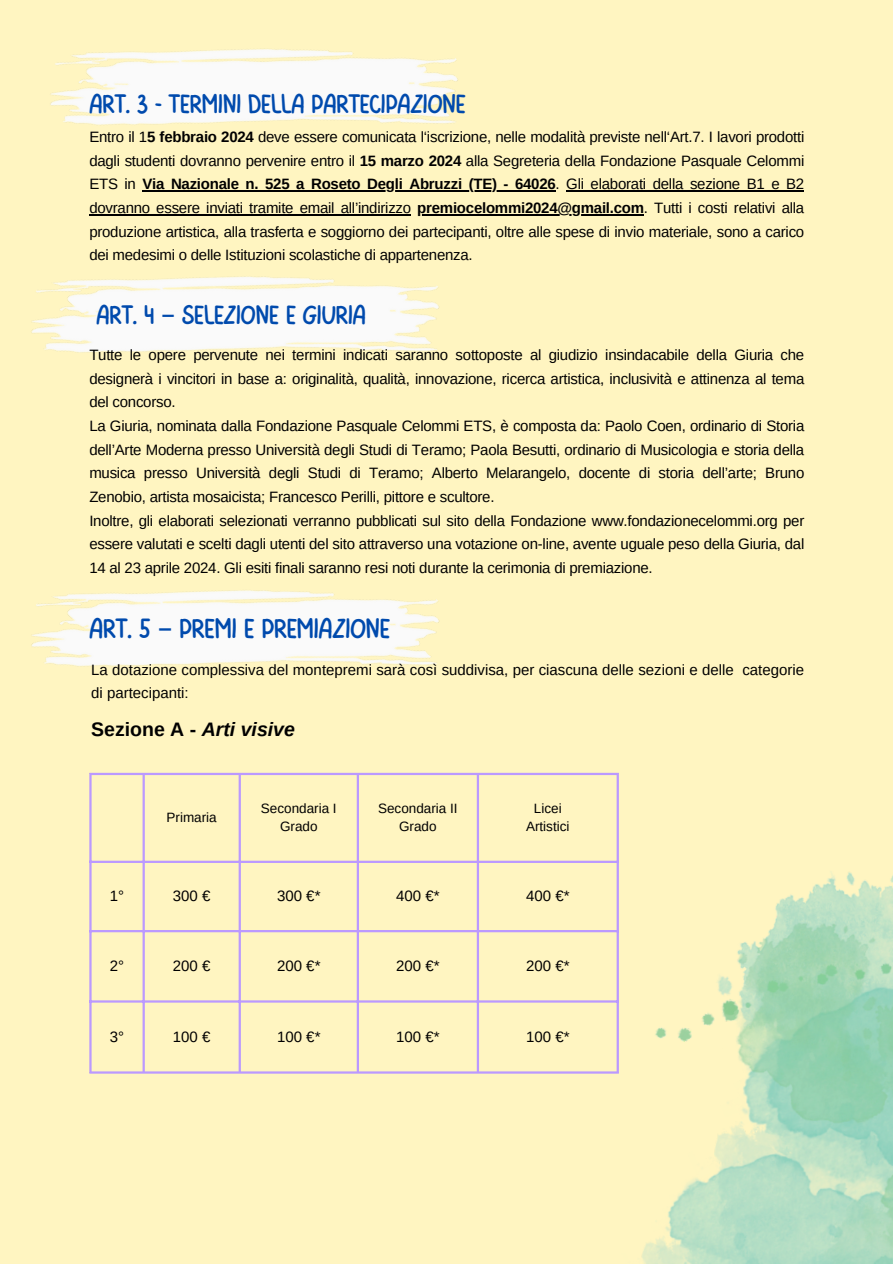
<style>
.page{position:relative;width:893px;height:1264px;background:#fff}
.page>*{position:absolute;margin:0;border:0;box-sizing:border-box;transform-origin:0 0}
.t1{font:28.2px "FEELFREE Regular";letter-spacing:.02em;color:#004aad}
.t2{font:27px "FEELFREE Regular";color:#004aad}
.t3{font:italic 700 19.5px "Arimo";color:#000}
.t4{font:15px/23.7px "Arimo";letter-spacing:-.015em;color:#000;text-align:justify}
.t5{font:13.5px/18px "Arimo";color:#000;text-align:center}
.s1{font-weight:700}
.s2{font-family:"Noto Sans Gurmukhi"}
.s3{font-style:normal}
</style>
<div class="page">
<div style="left:0;top:0;width:892px;height:1263px;background:#fff5c1"></div>
<hr style="left:142px;top:190px;width:413px;height:1px;background:#000">
<hr style="left:566px;top:190px;width:238px;height:1px;background:#000">
<hr style="left:417px;top:214px;width:227px;height:1px;background:#000">
<img style="left:55px;top:49px;width:433px;height:167px">
<img style="left:31px;top:590px;width:408px;height:270px">
<img style="left:32px;top:88px;width:437px;height:265px">
<hr style="left:89px;top:775px;width:3px;height:296px;background:#b9f">
<hr style="left:142px;top:775px;width:3px;height:296px;background:#b9f">
<hr style="left:238px;top:775px;width:3px;height:296px;background:#b9f">
<hr style="left:357px;top:775px;width:2px;height:296px;background:#b9f">
<hr style="left:477px;top:775px;width:2px;height:296px;background:#b9f">
<hr style="left:616px;top:775px;width:3px;height:296px;background:#b9f">
<hr style="left:89px;top:772px;width:530px;height:3px;background:#b9f">
<hr style="left:89px;top:860px;width:530px;height:3px;background:#b9f">
<hr style="left:89px;top:930px;width:530px;height:2px;background:#b9f">
<hr style="left:89px;top:1000px;width:530px;height:2px;background:#b9f">
<hr style="left:89px;top:1071px;width:530px;height:2px;background:#b9f">
<img style="left:596px;top:846px;width:296px;height:417px">
<img style="left:650px;top:1194px;width:242px;height:69px">
<p class="t2" style="left:89px;top:91px;width:377px">ART. 3 - TERMINI DELLA PARTECIPAZIONE</p>
<p class="t4" style="left:89px;top:125px;width:716px">Entro il 1<span class="s1">5 febbraio 2024</span> deve essere comunicata l‘iscrizione, nelle modalità previste nell‘Art.7. I lavori prodotti dagli studenti dovranno pervenire entro il <span class="s1">15 marzo 2024</span> alla Segreteria della Fondazione Pasquale Celommi ETS in <span class="s1">Via Nazionale n. 525 a Roseto Degli Abruzzi (TE) - 64026</span>. Gli elaborati della sezione B1 e B2 dovranno essere inviati tramite email all’indirizzo <span class="s1">premiocelommi2024@gmail.com</span>. Tutti i costi relativi alla produzione artistica, alla trasferta e soggiorno dei partecipanti, oltre alle spese di invio materiale, sono a carico dei medesimi o delle Istituzioni scolastiche di appartenenza.</p>
<p class="t2" style="left:96px;top:303px;width:270px">ART. 4 <span class="s2">–</span> SELEZIONE E GIURIA</p>
<p class="t4" style="left:89px;top:343px;width:716px">Tutte le opere pervenute nei termini indicati saranno sottoposte al giudizio insindacabile della Giuria che designerà i vincitori in base a: originalità, qualità, innovazione, ricerca artistica, inclusività e attinenza al tema del concorso.</p>
<p class="t4" style="left:89px;top:414px;width:716px">La Giuria, nominata dalla Fondazione Pasquale Celommi ETS, è composta da: Paolo Coen, ordinario di Storia dell’Arte Moderna presso Università degli Studi di Teramo; Paola Besutti, ordinario di Musicologia e storia della musica presso Università degli Studi di Teramo; Alberto Melarangelo, docente di storia dell’arte; Bruno Zenobio, artista mosaicista; Francesco Perilli, pittore e scultore.</p>
<p class="t4" style="left:89px;top:508px;width:716px">Inoltre, gli elaborati selezionati verranno pubblicati sul sito della Fondazione www.fondazionecelommi.org per essere valutati e scelti dagli utenti del sito attraverso una votazione on-line, avente uguale peso della Giuria, dal 14 al 23 aprile 2024. Gli esiti finali saranno resi noti durante la cerimonia di premiazione.</p>
<p class="t1" style="left:89px;top:615px;width:301px">ART. 5 <span class="s2">–</span> PREMI E PREMIAZIONE</p>
<p class="t4" style="left:91px;top:657px;width:714px">La dotazione complessiva del montepremi sarà così suddivisa, per ciascuna delle sezioni e delle categorie di partecipanti:</p>
<p class="t3" style="left:91px;top:718px;width:205px"><span class="s3">Sezione A -</span> Arti visive</p>
<p class="t5" style="left:166px;top:808px;width:52px">Primaria</p>
<p class="t5" style="left:261px;top:799px;width:77px">Secondaria I<br>Grado</p>
<p class="t5" style="left:378px;top:799px;width:81px">Secondaria II<br>Grado</p>
<p class="t5" style="left:534px;top:799px;width:29px">Licei</p>
<p class="t5" style="left:526px;top:817px;width:45px">Artistici</p>
<p class="t4" style="left:110px;top:884px;width:16px">1°</p>
<p class="t4" style="left:173px;top:884px;width:39px">300 €</p>
<p class="t4" style="left:277px;top:884px;width:45px">300 €*</p>
<p class="t4" style="left:396px;top:884px;width:45px">400 €*</p>
<p class="t4" style="left:526px;top:884px;width:45px">400 €*</p>
<p class="t4" style="left:110px;top:953px;width:16px">2°</p>
<p class="t4" style="left:173px;top:953px;width:39px">200 €</p>
<p class="t4" style="left:277px;top:953px;width:45px">200 €*</p>
<p class="t4" style="left:396px;top:953px;width:45px">200 €*</p>
<p class="t4" style="left:526px;top:953px;width:45px">200 €*</p>
<p class="t4" style="left:110px;top:1024px;width:16px">3°</p>
<p class="t4" style="left:173px;top:1024px;width:39px">100 €</p>
<p class="t4" style="left:277px;top:1024px;width:45px">100 €*</p>
<p class="t4" style="left:396px;top:1024px;width:45px">100 €*</p>
<p class="t4" style="left:526px;top:1024px;width:45px">100 €*</p>
</div>
